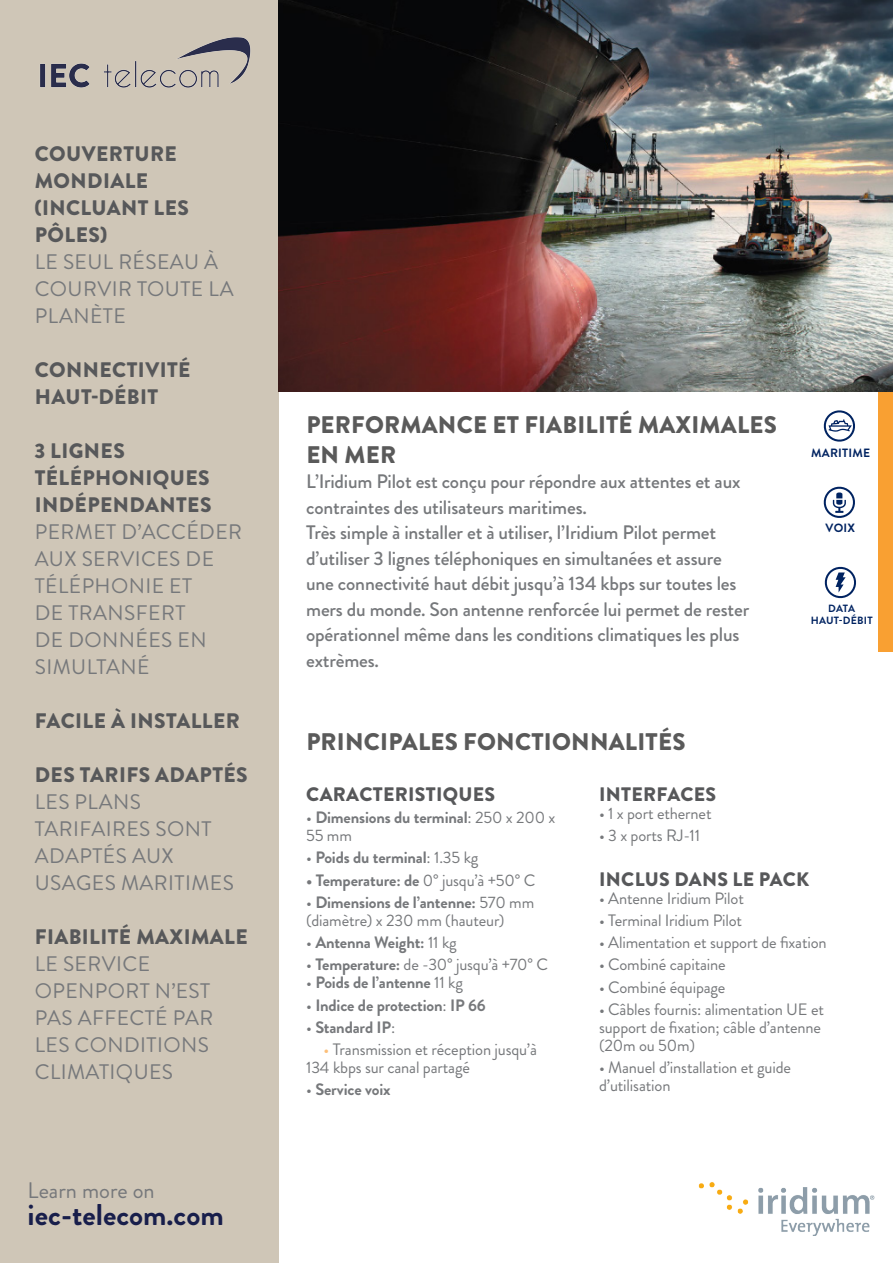
<style>
.page{position:relative;width:893px;height:1263px;background:#fff}
.page>*{position:absolute;margin:0;border:0;box-sizing:border-box;transform-origin:0 0}
.t1{font:700 30px "Brandon Grotesque";color:#181e4b}
.t2{font:900 24px/30px "Brandon Grotesque";letter-spacing:.01em;color:#5a5a5a}
.t3{font:22.5px "Brandon Grotesque";color:#76787b}
.t4{font:21px/27px "Brandon Grotesque";letter-spacing:.02em;color:#76787b}
.t5{font:900 21px/27px "Brandon Grotesque";letter-spacing:.02em;color:#57585a}
.t6{font:500 19.5px/25.5px "Brandon Grotesque";letter-spacing:-.01em;color:#76787b}
.t7{font:900 19.5px "Brandon Grotesque";letter-spacing:.015em;color:#57585a}
.t8{font:16.5px/18px "Brandon Grotesque";letter-spacing:-.01em;color:#76787b}
.t9{font:700 16.5px/18px "Brandon Grotesque";letter-spacing:-.01em;color:#76787b}
.t10{font:700 12px "Brandon Grotesque";letter-spacing:.02em;color:#002361}
.t11{font:700 10.5px "Brandon Grotesque";letter-spacing:.02em;color:#002361}
.s1{font-weight:400}
.s2{font-weight:700}
.s3{color:#fcbf79}
</style>
<div class="page">
<div style="left:0;top:0;width:279px;height:1263px;background:#cfc6b7"></div>
<div style="left:878px;top:352px;width:15px;height:300px;background:#f9a032"></div>
<img style="left:40px;top:37px;width:211px;height:51px">
<img style="left:279px;top:0;width:614px;height:391px">
<svg style="left:823px;top:410px;width:32px;height:32px"></svg>
<svg style="left:824px;top:486px;width:31px;height:32px"></svg>
<svg style="left:824px;top:566px;width:32px;height:33px"></svg>
<img style="left:698px;top:1182px;width:177px;height:53px">
<p class="t5" style="left:35px;top:140px;width:156px">COUVERTURE<br>MONDIALE (INCLUANT LES<br>PÔLES)</p>
<p class="t4" style="left:35px;top:248px;width:200px">LE SEUL RÉSEAU À<br>COURVIR TOUTE LA<br>PLANÈTE</p>
<p class="t5" style="left:35px;top:356px;width:157px">CONNECTIVITÉ<br>HAUT-DÉBIT</p>
<p class="t5" style="left:35px;top:437px;width:178px">3 LIGNES<br>TÉLÉPHONIQUES<br>INDÉPENDANTES</p>
<p class="t4" style="left:35px;top:518px;width:209px">PERMET D’ACCÉDER<br>AUX SERVICES DE<br>TÉLÉPHONIE ET<br>DE TRANSFERT<br>DE DONNÉES EN<br>SIMULTANÉ</p>
<p class="t5" style="left:35px;top:707px;width:206px">FACILE À INSTALLER</p>
<p class="t5" style="left:35px;top:761px;width:215px">DES TARIFS ADAPTÉS</p>
<p class="t4" style="left:35px;top:788px;width:201px">LES PLANS<br>TARIFAIRES SONT<br>ADAPTÉS AUX<br>USAGES MARITIMES</p>
<p class="t5" style="left:35px;top:923px;width:214px">FIABILITÉ MAXIMALE</p>
<p class="t4" style="left:35px;top:950px;width:180px">LE SERVICE<br>OPENPORT N’EST<br>PAS AFFECTÉ PAR<br>LES CONDITIONS<br>CLIMATIQUES</p>
<p class="t3" style="left:28px;top:1175px;width:129px">Learn more on</p>
<p class="t1" style="left:28px;top:1193px;width:198px">iec-telecom.com</p>
<p class="t2" style="left:306px;top:410px;width:472px">PERFORMANCE ET FIABILITÉ MAXIMALES<br>EN MER</p>
<p class="t6" style="left:306px;top:469px;width:445px">L’Iridium Pilot est conçu pour répondre aux attentes et aux contraintes des utilisateurs maritimes.<br>Très simple à installer et à utiliser, l’Iridium Pilot permet d’utiliser 3 lignes téléphoniques en simultanées et assure une connectivité haut débit jusqu’à 134 kbps sur toutes les mers du monde. Son antenne renforcée lui permet de rester opérationnel même dans les conditions climatiques les plus extrèmes.</p>
<p class="t2" style="left:306px;top:727px;width:381px">PRINCIPALES FONCTIONNALITÉS</p>
<p class="t10" style="left:811px;top:445px;width:61px">MARITIME</p>
<p class="t10" style="left:826px;top:520px;width:31px">VOIX</p>
<p class="t11" style="left:828px;top:601px;width:28px">DATA</p>
<p class="t11" style="left:811px;top:613px;width:63px">HAUT-DÉBIT</p>
<p class="t7" style="left:306px;top:780px;width:190px">CARACTERISTIQUES</p>
<p class="t9" style="left:306px;top:808px;width:251px"><span class="s1">•</span> Dimensions du terminal<span class="s1">: 250 x 200 x<br>55 mm</span></p>
<p class="t9" style="left:306px;top:849px;width:174px"><span class="s1">•</span> Poids du terminal<span class="s1">: 1.35 kg</span></p>
<p class="t9" style="left:306px;top:871px;width:231px">• Temperature: de <span class="s1">0° jusqu’à +50° C</span></p>
<p class="t8" style="left:306px;top:893px;width:230px">• <span class="s2">Dimensions de l’antenne:</span> 570 mm (diamètre) x 230 mm (hauteur)</p>
<p class="t9" style="left:306px;top:934px;width:152px"><span class="s1">•</span> Antenna Weight: <span class="s1">11 kg</span></p>
<p class="t8" style="left:306px;top:956px;width:243px">• <span class="s2">Temperature:</span> de -30° jusqu’à +70° C</p>
<p class="t9" style="left:306px;top:974px;width:158px"><span class="s1">•</span> Poids de l’antenne <span class="s1">11 kg</span></p>
<p class="t9" style="left:306px;top:996px;width:181px"><span class="s1">•</span> Indice de protection<span class="s1">:</span> IP 66</p>
<p class="t9" style="left:306px;top:1018px;width:91px"><span class="s1">•</span> Standard IP<span class="s1">:</span></p>
<p class="t8" style="left:306px;top:1041px;width:232px;text-indent:17px"><span class="s3">•</span> Transmission et réception jusqu’à<br>134 kbps sur canal partagé</p>
<p class="t9" style="left:306px;top:1081px;width:86px"><span class="s1">•</span> Service voix</p>
<p class="t7" style="left:599px;top:780px;width:119px">INTERFACES</p>
<p class="t8" style="left:599px;top:804px;width:114px">• 1 x port ethernet</p>
<p class="t8" style="left:599px;top:827px;width:103px">• 3 x ports RJ-11</p>
<p class="t7" style="left:599px;top:865px;width:212px">INCLUS DANS LE PACK</p>
<p class="t8" style="left:599px;top:889px;width:147px">• Antenne Iridium Pilot</p>
<p class="t8" style="left:599px;top:911px;width:145px">• Terminal Iridium Pilot</p>
<p class="t8" style="left:599px;top:934px;width:229px">• Alimentation et support de fixation</p>
<p class="t8" style="left:599px;top:956px;width:128px">• Combiné capitaine</p>
<p class="t8" style="left:599px;top:978px;width:128px">• Combiné équipage</p>
<p class="t8" style="left:599px;top:1000px;width:227px">• Câbles fournis: alimentation UE et support de fixation; câble d’antenne (20m ou 50m)</p>
<p class="t8" style="left:599px;top:1059px;width:193px">• Manuel d’installation et guide d’utilisation</p>
</div>
